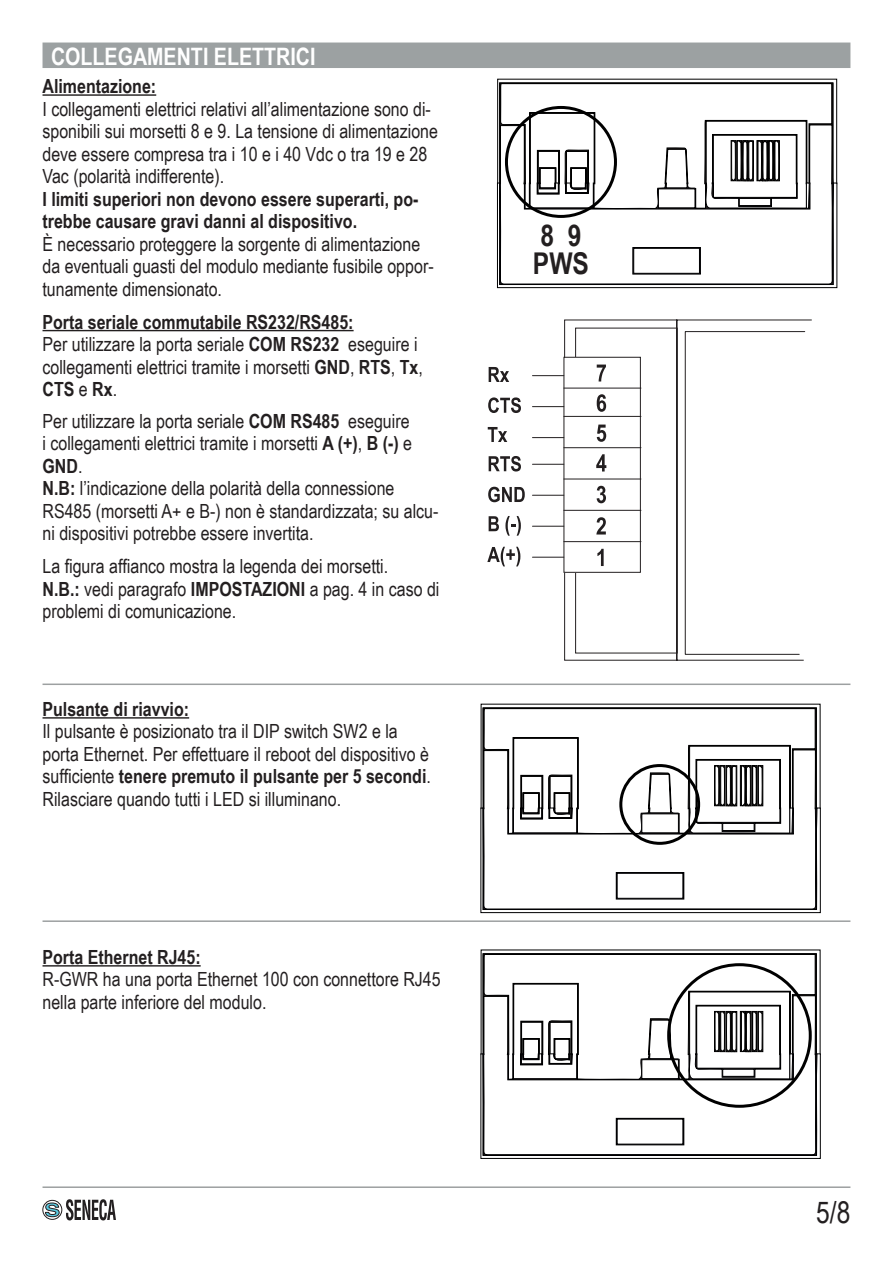
<style>
.page{position:relative;width:893px;height:1263px;background:#fff}
.page>*{position:absolute;margin:0;border:0;box-sizing:border-box;transform-origin:0 0}
.t1{font:700 30px/28px "Arial Narrow";color:#231f20}
.t2{font:30px "Arial Narrow";color:#231f20}
.t3{font:700 24px "Arial Narrow";color:#fff}
.t4{font:19.5px/22.5px "Arial Narrow";color:#231f20}
.t5{font:700 19.5px/22.5px "Arial Narrow";color:#231f20}
.s1{font-weight:700}
</style>
<div class="page">
<svg style="left:45px;top:1202px;width:15px;height:15px"></svg>
<div style="left:43px;top:1200px;width:19px;height:20px;border:1px solid #231f20;border-radius:50%"></div>
<svg style="left:66px;top:1199px;width:50px;height:21px"></svg>
<div style="left:43px;top:43px;width:807px;height:25px;background:#9ca1a2"></div>
<hr style="left:43px;top:94px;width:113px;height:2px;background:#231f20">
<hr style="left:43px;top:330px;width:311px;height:1px;background:#231f20">
<hr style="left:43px;top:683px;width:807px;height:2px;background:#9da0a1">
<hr style="left:43px;top:920px;width:807px;height:2px;background:#9da0a1">
<hr style="left:43px;top:1186px;width:807px;height:2px;background:#9da0a1">
<hr style="left:43px;top:717px;width:146px;height:2px;background:#231f20">
<hr style="left:43px;top:965px;width:158px;height:1px;background:#231f20">
<svg style="left:480px;top:42px;width:358px;height:1145px"></svg>
<p class="t3" style="left:51px;top:38px;width:266px">COLLEGAMENTI ELETTRICI</p>
<p class="t5" style="left:43px;top:74px;width:115px">Alimentazione:</p>
<p class="t4" style="left:43px;top:97px;width:397px">I collegamenti elettrici relativi all’alimentazione sono di&shy;sponibili sui morsetti 8 e 9. La tensione di alimentazione deve essere compresa tra i 10 e i 40 Vdc o tra 19 e 28<br>Vac (polarità indifferente).</p>
<p class="t5" style="left:43px;top:186px;width:377px">I limiti superiori non devono essere superarti, po&shy;trebbe causare gravi danni al dispositivo.</p>
<p class="t4" style="left:43px;top:232px;width:393px">È necessario proteggere la sorgente di alimentazione da eventuali guasti del modulo mediante fusibile oppor&shy;tunamente dimensionato.</p>
<p class="t4" style="left:43px;top:310px;width:382px"><span class="s1">Porta seriale commutabile RS232/RS485:<br></span>Per utilizzare la porta seriale <span class="s1">COM RS232</span> eseguire i collegamenti elettrici tramite i morsetti <span class="s1">GND</span>, <span class="s1">RTS</span>, <span class="s1">Tx</span>, <span class="s1">CTS</span> e <span class="s1">Rx</span>.</p>
<p class="t4" style="left:43px;top:409px;width:398px">Per utilizzare la porta seriale <span class="s1">COM RS485</span> eseguire<br>i collegamenti elettrici tramite i morsetti <span class="s1">A (+)</span>, <span class="s1">B (-)</span> e <span class="s1">GND</span>.<br><span class="s1">N.B:</span> l’indicazione della polarità della connessione RS485 (morsetti A+ e B-) non è standardizzata; su alcu&shy;ni dispositivi potrebbe essere invertita.</p>
<p class="t4" style="left:43px;top:554px;width:398px">La figura affianco mostra la legenda dei morsetti.<br><span class="s1">N.B.:</span> vedi paragrafo <span class="s1">IMPOSTAZIONI</span> a pag. 4 in caso di problemi di comunicazione.</p>
<p class="t5" style="left:43px;top:697px;width:148px">Pulsante di riavvio:</p>
<p class="t4" style="left:43px;top:719px;width:390px">Il pulsante è posizionato tra il DIP switch SW2 e la porta Ethernet. Per effettuare il reboot del dispositivo è sufficiente <span class="s1">tenere premuto il pulsante per 5 secondi</span>.<br>Rilasciare quando tutti i LED si illuminano.</p>
<p class="t5" style="left:43px;top:945px;width:160px">Porta Ethernet RJ45:</p>
<p class="t4" style="left:43px;top:967px;width:400px">R-GWR ha una porta Ethernet 100 con connettore RJ45 nella parte inferiore del modulo.</p>
<h1 class="t1" style="left:533px;top:220px;width:58px">8 9<br>PWS</h1>
<h1 class="t2" style="left:816px;top:1190px;width:36px">5/8</h1>
</div>
